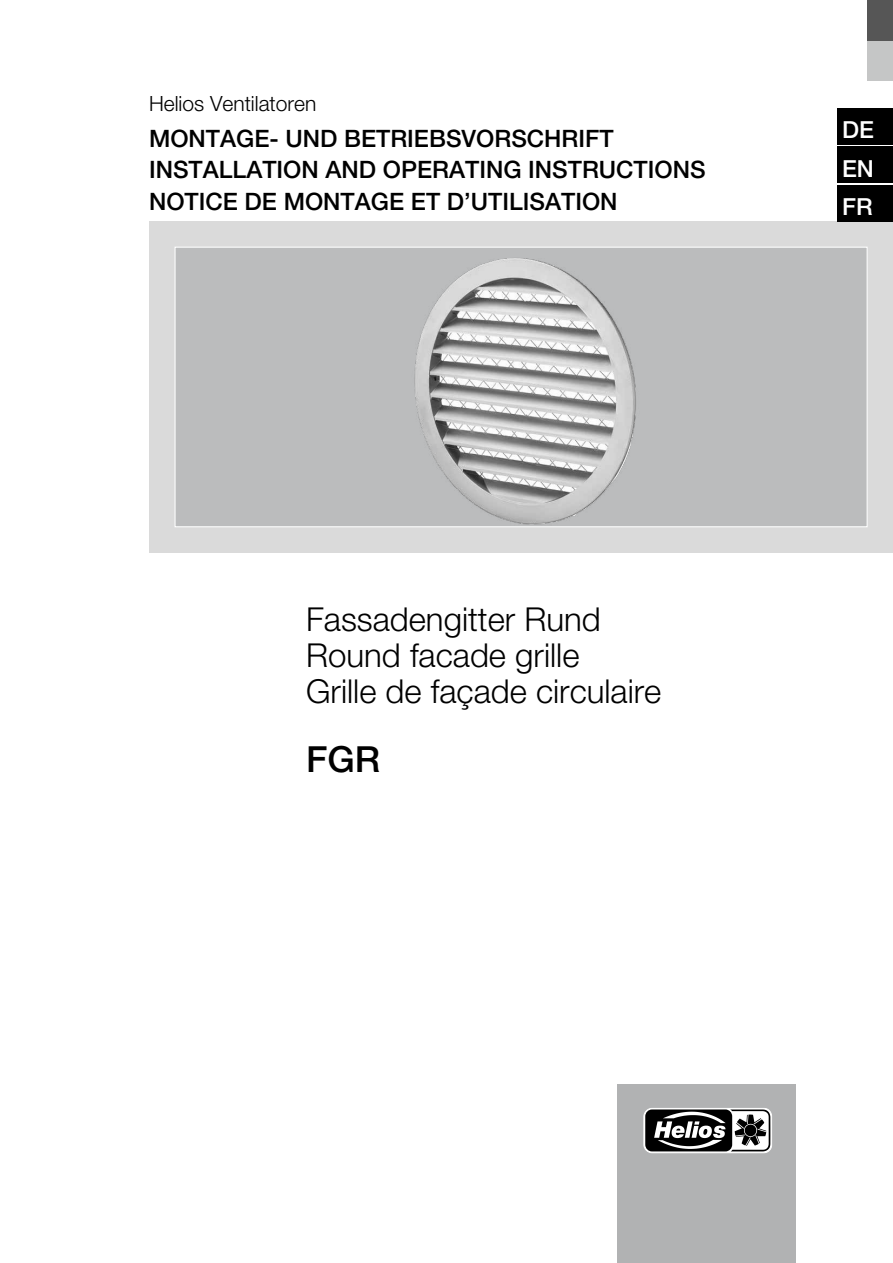
<style>
.page{position:relative;width:893px;height:1263px;background:#fff}
.page>*{position:absolute;margin:0;border:0;box-sizing:border-box;transform-origin:0 0}
.t1{font:500 36px "Helvetica Neue";color:#000}
.t2{font:300 33px/36px "Helvetica Neue";color:#000}
.t3{font:500 24px/31.5px "Helvetica Neue";color:#000}
.t4{font:500 23.55px/38.2px "Helvetica Neue";color:#fff}
.t5{font:300 21px "Helvetica Neue";color:#000}
</style>
<div class="page">
<div style="left:149px;top:221px;width:744px;height:332px;background:#dadada"></div>
<div style="left:868px;top:0;width:25px;height:81px;background:#c5c6c6"></div>
<div style="left:868px;top:0;width:25px;height:40px;background:#565656"></div>
<div style="left:175px;top:247px;width:693px;height:280px;background:#bbbcbd;border:1px solid #fff"></div>
<div style="left:838px;top:185px;width:55px;height:36px;background:#000"></div>
<div style="left:617px;top:1084px;width:178px;height:179px;background:#b1b2b3"></div>
<svg style="left:644px;top:1108px;width:128px;height:45px;background:#6d6d6d"></svg>
<div style="left:838px;top:108px;width:55px;height:37px;background:#000"></div>
<div style="left:838px;top:147px;width:55px;height:36px;background:#000"></div>
<img style="left:364px;top:247px;width:319px;height:280px">
<p class="t5" style="left:149px;top:91px;width:169px">Helios Ventilatoren</p>
<p class="t3" style="left:149px;top:122px;width:558px">MONTAGE- UND BETRIEBSVORSCHRIFT<br>INSTALLATION AND OPERATING INSTRUCTIONS<br>NOTICE DE MONTAGE ET D’UTILISATION</p>
<p class="t4" style="left:842px;top:111px;width:33px">DE<br>EN</p>
<p class="t4" style="left:842px;top:187px;width:32px">FR</p>
<h2 class="t2" style="left:306px;top:601px;width:357px">Fassadengitter Rund<br>Round facade grille<br>Grille de façade circulaire</h2>
<h1 class="t1" style="left:306px;top:737px;width:76px">FGR</h1>
</div>
